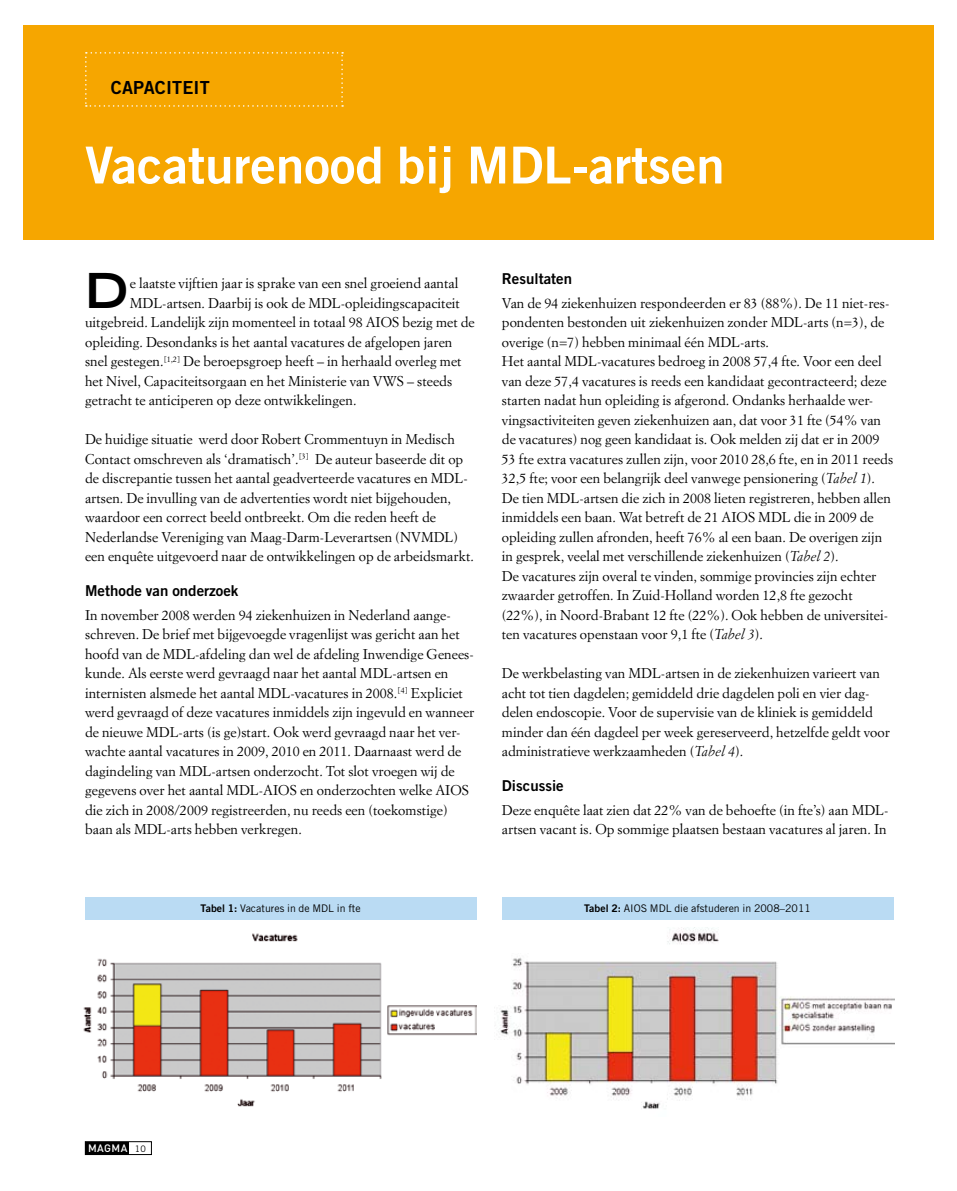
<style>
.page{position:relative;width:957px;height:1191px;background:#fff}
.page>*{position:absolute;margin:0;border:0;box-sizing:border-box;transform-origin:0 0}
.t1{font:51px "Trade Gothic Bold Two";color:#fff}
.t2{font:700 expanded 48.3px "Trade Gothic LH";color:#000}
.t3{font:18px "Trade Gothic Bold Two";letter-spacing:.01em;color:#000}
.t4{font:15px "Trade Gothic Bold Two";color:#000}
.t5{font:13.95px/19.5px "Simoncini Garamond";letter-spacing:.005em;color:#000}
.t6{font:500 10.65px "DIN";letter-spacing:.04em;color:#fff}
.t7{font:10.5px "Trade Gothic";color:#000}
.s1{font-style:italic}
.s2{font-family:"Trade Gothic Bold Two"}
.s3{font-family:"Trade Gothic";font-weight:400;font-size:9px;color:#000}
</style>
<div class="page">
<div style="left:85px;top:1141px;width:67px;height:13px;border:1px solid #000"></div>
<div style="left:85px;top:1141px;width:44px;height:13px;background:#000"></div>
<div style="left:23px;top:26px;width:910px;height:213px;background:#f6a600"></div>
<svg style="left:85px;top:52px;width:258px;height:55px"></svg>
<img style="left:83px;top:933px;width:394px;height:174px">
<img style="left:500px;top:927px;width:394px;height:182px">
<div style="left:85px;top:897px;width:391px;height:23px;background:#badbf3"></div>
<div style="left:502px;top:897px;width:391px;height:23px;background:#badbf3"></div>
<p class="t3" style="left:111px;top:77px;width:100px">CAPACITEIT</p>
<h1 class="t1" style="left:85px;top:134px;width:641px">Vacaturenood bij MDL-artsen</h1>
<h2 class="t2" style="left:85px;top:259px;width:44px">D</h2>
<p class="t5" style="left:130px;top:273px;width:330px">e laatste vijftien jaar is sprake van een snel groeiend aantal</p>
<p class="t5" style="left:130px;top:293px;width:332px">MDL-artsen. Daarbij is ook de MDL-opleidingscapaciteit</p>
<p class="t5" style="left:85px;top:312px;width:391px">uitgebreid. Landelijk zijn momenteel in totaal 98 AIOS bezig met de</p>
<p class="t5" style="left:85px;top:332px;width:369px">opleiding. Desondanks is het aantal vacatures de afgelopen jaren</p>
<p class="t5" style="left:85px;top:351px;width:378px">snel gestegen.<sup>[1,2]</sup> De beroepsgroep heeft – in herhaald overleg met</p>
<p class="t5" style="left:85px;top:371px;width:369px">het Nivel, Capaciteitsorgaan en het Ministerie van VWS – steeds</p>
<p class="t5" style="left:85px;top:390px;width:273px">getracht te anticiperen op deze ontwikkelingen.</p>
<p class="t5" style="left:85px;top:429px;width:390px">De huidige situatie werd door Robert Crommentuyn in Medisch Contact omschreven als ‘dramatisch’.<sup>[3]</sup> De auteur baseerde dit op de discrepantie tussen het aantal geadverteerde vacatures en MDL&shy;artsen. De invulling van de advertenties wordt niet bijgehouden, waardoor een correct beeld ontbreekt. Om die reden heeft de Nederlandse Vereniging van Maag-Darm-Leverartsen (NVMDL) een enquête uitgevoerd naar de ontwikkelingen op de arbeidsmarkt.</p>
<p class="t4" style="left:85px;top:581px;width:155px">Methode van onderzoek</p>
<p class="t5" style="left:85px;top:605px;width:391px">In november 2008 werden 94 ziekenhuizen in Nederland aange&shy;schreven. De brief met bijgevoegde vragenlijst was gericht aan het hoofd van de MDL-afdeling dan wel de afdeling Inwendige Genees&shy;kunde. Als eerste werd gevraagd naar het aantal MDL-artsen en internisten alsmede het aantal MDL-vacatures in 2008.<sup>[4]</sup> Expliciet werd gevraagd of deze vacatures inmiddels zijn ingevuld en wanneer de nieuwe MDL-arts (is ge)start. Ook werd gevraagd naar het ver&shy;wachte aantal vacatures in 2009, 2010 en 2011. Daarnaast werd de dagindeling van MDL-artsen onderzocht. Tot slot vroegen wij de gegevens over het aantal MDL-AIOS en onderzochten welke AIOS die zich in 2008/2009 registreerden, nu reeds een (toekomstige) baan als MDL-arts hebben verkregen.</p>
<p class="t4" style="left:502px;top:269px;width:72px">Resultaten</p>
<p class="t5" style="left:502px;top:293px;width:393px">Van de 94 ziekenhuizen respondeerden er 83 (88%). De 11 niet-res&shy;pondenten bestonden uit ziekenhuizen zonder MDL-arts (n=3), de overige (n=7) hebben minimaal één MDL-arts.<br>Het aantal MDL-vacatures bedroeg in 2008 57,4 fte. Voor een deel van deze 57,4 vacatures is reeds een kandidaat gecontracteerd; deze starten nadat hun opleiding is afgerond. Ondanks herhaalde wer&shy;vingsactiviteiten geven ziekenhuizen aan, dat voor 31 fte (54% van de vacatures) nog geen kandidaat is. Ook melden zij dat er in 2009<br>53 fte extra vacatures zullen zijn, voor 2010 28,6 fte, en in 2011 reeds 32,5 fte; voor een belangrijk deel vanwege pensionering (<span class="s1">Tabel 1</span>).<br>De tien MDL-artsen die zich in 2008 lieten registreren, hebben allen inmiddels een baan. Wat betreft de 21 AIOS MDL die in 2009 de opleiding zullen afronden, heeft 76% al een baan. De overigen zijn in gesprek, veelal met verschillende ziekenhuizen (<span class="s1">Tabel 2</span>).<br>De vacatures zijn overal te vinden, sommige provincies zijn echter zwaarder getroffen. In Zuid-Holland worden 12,8 fte gezocht (22%), in Noord-Brabant 12 fte (22%). Ook hebben de universitei&shy;ten vacatures openstaan voor 9,1 fte (<span class="s1">Tabel 3</span>).</p>
<p class="t5" style="left:502px;top:663px;width:390px">De werkbelasting van MDL-artsen in de ziekenhuizen varieert van acht tot tien dagdelen; gemiddeld drie dagdelen poli en vier dag&shy;delen endoscopie. Voor de supervisie van de kliniek is gemiddeld minder dan één dagdeel per week gereserveerd, hetzelfde geldt voor administratieve werkzaamheden (<span class="s1">Tabel 4</span>).</p>
<p class="t4" style="left:502px;top:776px;width:63px">Discussie</p>
<p class="t5" style="left:502px;top:800px;width:388px">Deze enquête laat zien dat 22% van de behoefte (in fte’s) aan MDL&shy;artsen vacant is. Op sommige plaatsen bestaan vacatures al jaren. In</p>
<p class="t7" style="left:201px;top:902px;width:162px"><span class="s2">Tabel 1:</span> Vacatures in de MDL in fte</p>
<p class="t7" style="left:584px;top:902px;width:228px"><span class="s2">Tabel 2:</span> AIOS MDL die afstuderen in 2008–2011</p>
<p class="t6" style="left:88px;top:1141px;width:59px">MAGMA <span class="s3">10</span></p>
</div>
